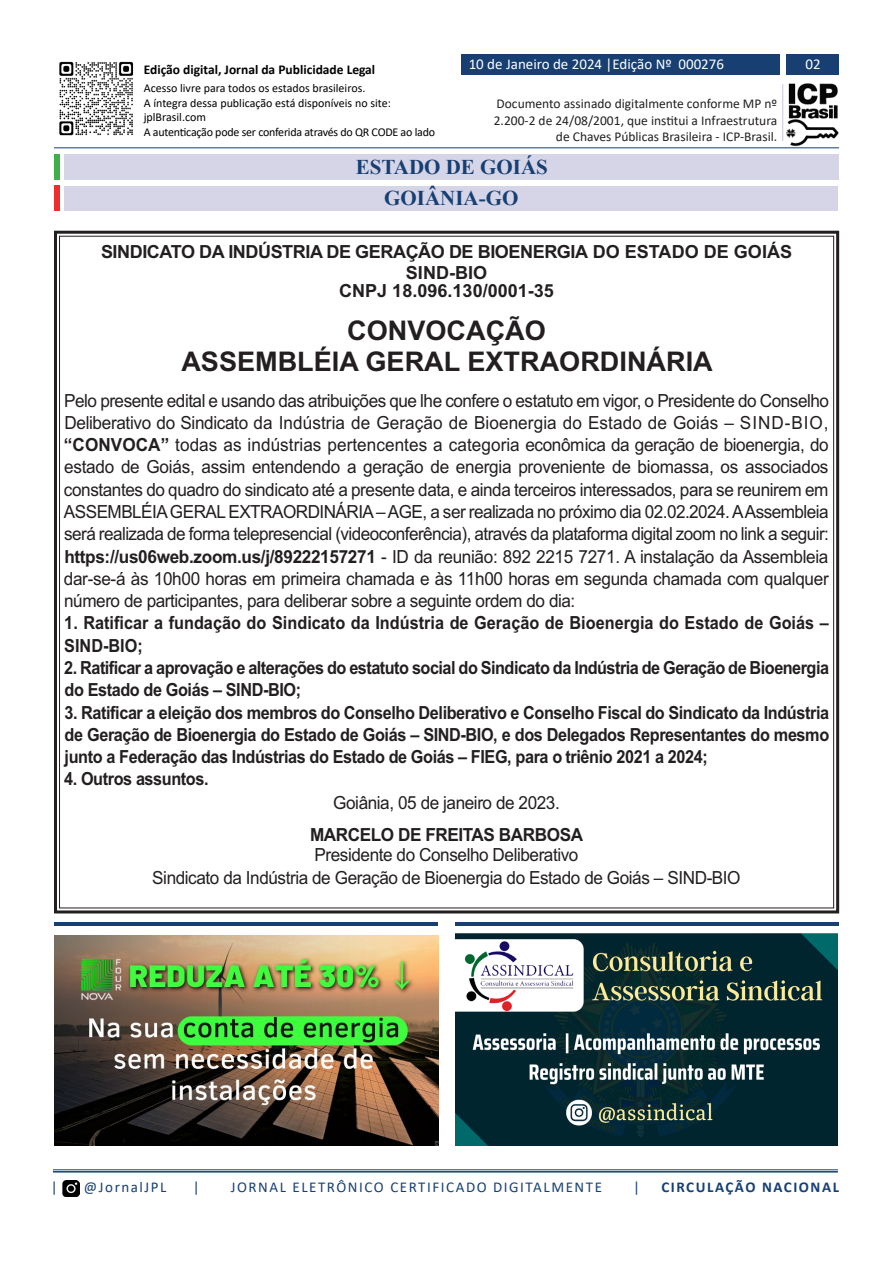
<style>
.page{position:relative;width:893px;height:1263px;background:#fff}
.page>*{position:absolute;margin:0;border:0;box-sizing:border-box;transform-origin:0 0}
.t1{font:700 27.15px/30.5px "Arial";color:#231f20;text-align:center}
.t2{font:700 21px/31.2px "Times New Roman";color:#173f72;text-align:center}
.t3{font:18px/22.4px "Arial";letter-spacing:-.025em;color:#231f20;text-align:justify;scale:.95 1}
.t4{font:700 18px/22.2px "Arial";letter-spacing:-.025em;color:#231f20;scale:.9 1}
.t5{font:700 18px/22.2px "Arial";color:#231f20;scale:.9 1}
.t6{font:700 18px/21.1px "Arial";letter-spacing:-.025em;color:#231f20;text-align:center}
.t7{font:700 18px "Arial";letter-spacing:-.025em;color:#231f20;scale:.95 1}
.t8{font:700 18px "Arial";color:#231f20}
.t9{font:15px "Calibri";letter-spacing:.105em;color:#173f72}
.t10{font:15px "Calibri";color:#fff}
.t11{font:700 15px "Calibri";letter-spacing:.105em;color:#173f72}
.t12{font:13.5px/16.2px "Calibri";color:#231f20;text-align:right}
.t13{font:700 13.5px "Calibri";color:#000}
.t14{font:12px/14.4px "Calibri";color:#000}
.s1{font-weight:700}
</style>
<div class="page">
<div style="left:54px;top:231px;width:785px;height:682px;border:3px solid #231f20"></div>
<img style="left:59px;top:61px;width:75px;height:75px">
<img style="left:783px;top:83px;width:56px;height:64px">
<hr style="left:782px;top:84px;width:1px;height:57px;background:#c7c7d9">
<div style="left:786px;top:54px;width:53px;height:21px;background:#173f72"></div>
<div style="left:461px;top:54px;width:319px;height:21px;background:#173f72"></div>
<hr style="left:54px;top:147px;width:785px;height:1px;background:#173f72">
<hr style="left:53px;top:1169px;width:785px;height:1px;background:#173f72">
<hr style="left:53px;top:1171px;width:785px;height:1px;background:#173f72">
<img style="left:62px;top:1180px;width:18px;height:16px">
<div style="left:54px;top:154px;width:6px;height:26px;background:#40ae49"></div>
<div style="left:65px;top:154px;width:774px;height:26px;background:#d5d5e7"></div>
<div style="left:65px;top:186px;width:773px;height:25px;background:#d5d5e7"></div>
<div style="left:54px;top:185px;width:6px;height:26px;background:#ee2d2d"></div>
<img style="left:54px;top:935px;width:384px;height:211px">
<hr style="left:455px;top:923px;width:384px;height:3px;background:#173f72">
<hr style="left:54px;top:923px;width:384px;height:3px;background:#173f72">
<img style="left:455px;top:933px;width:383px;height:213px">
<p class="t13" style="left:144px;top:60px;width:233px">Edição digital, Jornal da Publicidade Legal</p>
<p class="t14" style="left:144px;top:81px;width:293px">Acesso livre para todos os estados brasileiros.<br>A íntegra dessa publicação está disponíveis no site: jplBrasil.com<br>A autenticação pode ser conferida através do QR CODE ao lado</p>
<p class="t10" style="left:469px;top:54px;width:257px">10 de Janeiro de 2024 |Edição Nº 000276</p>
<p class="t10" style="left:805px;top:54px;width:17px">02</p>
<p class="t12" style="left:494px;top:95px;width:285px">Documento assinado digitalmente conforme MP nº<br>2.200-2 de 24/08/2001, que institui a Infraestrutura de Chaves Públicas Brasileira - ICP-Brasil.</p>
<p class="t2" style="left:356px;top:151px;width:194px">ESTADO DE GOIÁS<br>GOIÂNIA-GO</p>
<p class="t6" style="left:101px;top:241px;width:692px">SINDICATO DA INDÚSTRIA DE GERAÇÃO DE BIOENERGIA DO ESTADO DE GOIÁS<br>SIND-BIO</p>
<p class="t8" style="left:339px;top:278px;width:216px">CNPJ 18.096.130/0001-35</p>
<h1 class="t1" style="left:181px;top:316px;width:533px">CONVOCAÇÃO<br>ASSEMBLÉIA GERAL EXTRAORDINÁRIA</h1>
<p class="t3" style="left:64px;top:389px;width:807px">Pelo presente edital e usando das atribuições que lhe confere o estatuto em vigor, o Presidente do Conselho Deliberativo do Sindicato da Indústria de Geração de Bioenergia do Estado de Goiás – SIND-BIO, <span class="s1">“CONVOCA”</span> todas as indústrias pertencentes a categoria econômica da geração de bioenergia, do estado de Goiás, assim entendendo a geração de energia proveniente de biomassa, os associados constantes do quadro do sindicato até a presente data, e ainda terceiros interessados, para se reunirem em ASSEMBLÉIAGERAL EXTRAORDINÁRIA– AGE, a ser realizada no próximo dia 02.02.2024.AAssembleia será realizada de forma telepresencial (videoconferência), através da plataforma digital zoom no link a seguir: <span class="s1">https://us06web.zoom.us/j/89222157271</span> - ID da reunião: 892 2215 7271. A instalação da Assembleia dar-se-á às 10h00 horas em primeira chamada e às 11h00 horas em segunda chamada com qualquer número de participantes, para deliberar sobre a seguinte ordem do dia:</p>
<p class="t5" style="left:64px;top:612px;width:851px">1. Ratificar a fundação do Sindicato da Indústria de Geração de Bioenergia do Estado de Goiás –<br>SIND-BIO;</p>
<p class="t4" style="left:64px;top:657px;width:851px">2. Ratificar a aprovação e alterações do estatuto social do Sindicato da Indústria de Geração de Bioenergia do Estado de Goiás – SIND-BIO;</p>
<p class="t4" style="left:65px;top:701px;width:851px;text-align:justify">3. Ratificar a eleição dos membros do Conselho Deliberativo e Conselho Fiscal do Sindicato da Indústria de Geração de Bioenergia do Estado de Goiás – SIND-BIO, e dos Delegados Representantes do mesmo junto a Federação das Indústrias do Estado de Goiás – FIEG, para o triênio 2021 a 2024;</p>
<p class="t4" style="left:64px;top:768px;width:162px">4. Outros assuntos.</p>
<p class="t3" style="left:333px;top:791px;width:240px">Goiânia, 05 de janeiro de 2023.</p>
<p class="t7" style="left:310px;top:822px;width:289px">MARCELO DE FREITAS BARBOSA</p>
<p class="t3" style="left:152px;top:843px;width:621px;line-height:23.2px;text-align:center">Presidente do Conselho Deliberativo<br>Sindicato da Indústria de Geração de Bioenergia do Estado de Goiás – SIND-BIO</p>
<p class="t9" style="left:51px;top:1177px;width:8px">|</p>
<p class="t9" style="left:84px;top:1177px;width:84px">@JornalJPL</p>
<p class="t9" style="left:193px;top:1177px;width:8px">|</p>
<p class="t9" style="left:231px;top:1177px;width:373px">JORNAL ELETRÔNICO CERTIFICADO DIGITALMENTE</p>
<p class="t9" style="left:633px;top:1177px;width:8px">|</p>
<p class="t11" style="left:661px;top:1177px;width:179px">CIRCULAÇÃO NACIONAL</p>
</div>
